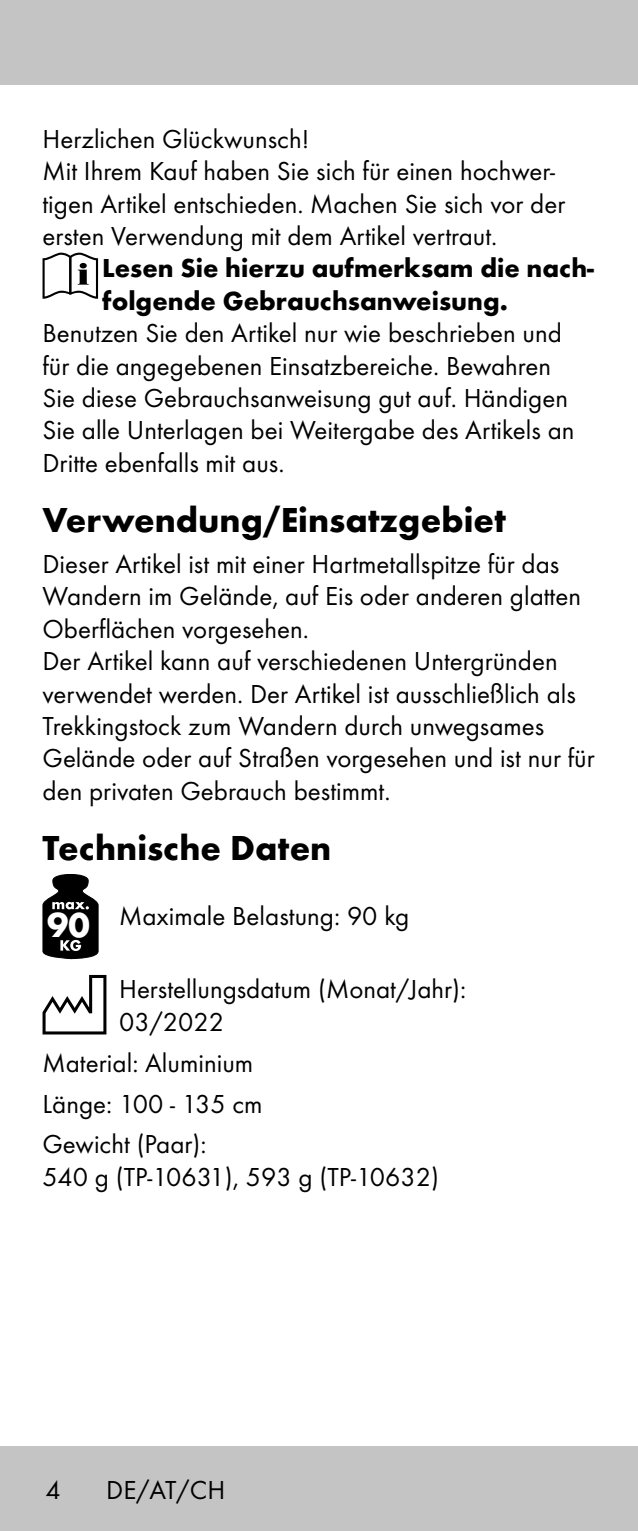
<style>
.page{position:relative;width:638px;height:1531px;background:#fff}
.page>*{position:absolute;margin:0;border:0;box-sizing:border-box;transform-origin:0 0}
.t1{font:700 36px "Futura TOT";color:#000}
.t2{font:27px/32.4px "Futura TOT Boo";color:#000}
.t3{font:700 27px/32.4px "Futura TOT";color:#000}
.s1{font-family:"Futura TOT";font-weight:700;font-size:35.7px;color:#fff}
</style>
<div class="page">
<div style="left:0;top:1446px;width:638px;height:85px;background:#c5c4c4"></div>
<div style="left:0;top:0;width:638px;height:85px;background:#c5c4c4"></div>
<svg style="left:43px;top:253px;width:55px;height:46px"></svg>
<svg style="left:43px;top:874px;width:56px;height:85px"></svg>
<svg style="left:43px;top:975px;width:63px;height:59px"></svg>
<p class="t2" style="left:43px;top:122px;width:524px">Herzlichen Glückwunsch!<br>Mit Ihrem Kauf haben Sie sich für einen hochwer&shy;tigen Artikel entschieden. Machen Sie sich vor der ersten Verwendung mit dem Artikel vertraut.</p>
<p class="t3" style="left:102px;top:252px;width:493px">Lesen Sie hierzu aufmerksam die nach&shy;folgende Gebrauchsanweisung.</p>
<p class="t2" style="left:43px;top:317px;width:533px">Benutzen Sie den Artikel nur wie beschrieben und für die angegebenen Einsatzbereiche. Bewahren Sie diese Gebrauchsanweisung gut auf. Händigen Sie alle Unterlagen bei Weitergabe des Artikels an Dritte ebenfalls mit aus.</p>
<h1 class="t1" style="left:43px;top:498px;width:465px">Verwendung/Einsatzgebiet</h1>
<p class="t2" style="left:43px;top:548px;width:554px">Dieser Artikel ist mit einer Hartmetallspitze für das Wandern im Gelände, auf Eis oder anderen glatten Oberflächen vorgesehen.<br>Der Artikel kann auf verschiedenen Untergründen verwendet werden. Der Artikel ist ausschließlich als Trekkingstock zum Wandern durch unwegsames Gelände oder auf Straßen vorgesehen und ist nur für den privaten Gebrauch bestimmt.</p>
<h1 class="t1" style="left:43px;top:826px;width:290px">Technische Daten</h1>
<p class="t2" style="left:47px;top:899px;width:364px"><span class="s1">90</span> Maximale Belastung: 90 kg</p>
<p class="t2" style="left:119px;top:973px;width:349px">Herstellungsdatum (Monat/Jahr):<br>03/2022</p>
<p class="t2" style="left:43px;top:1042px;width:221px;line-height:40.8px">Material: Aluminium<br>Länge: 100 - 135 cm<br>Gewicht (Paar):</p>
<p class="t2" style="left:43px;top:1160px;width:398px">540 g (TP-10631), 593 g (TP-10632)</p>
<p class="t2" style="left:45px;top:1473px;width:17px">4</p>
<p class="t2" style="left:106px;top:1473px;width:120px">DE/AT/CH</p>
</div>
